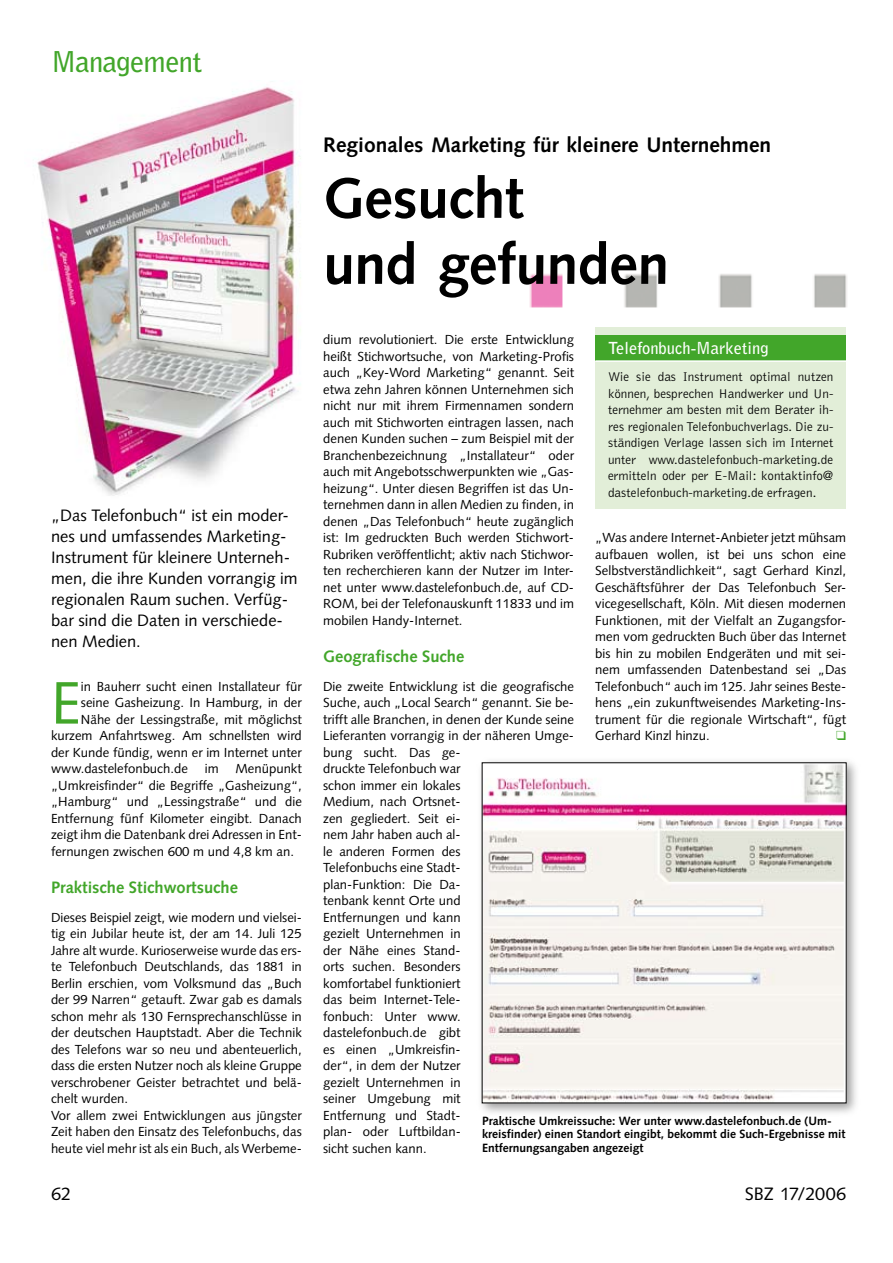
<style>
.page{position:relative;width:893px;height:1263px;background:#fff}
.page>*{position:absolute;margin:0;border:0;box-sizing:border-box;transform-origin:0 0}
.t1{font:59.85px "Syntax LT Std";color:#42a62a}
.t2{font:700 57px/66px "Syntax LT Std";letter-spacing:-.005em;color:#000}
.t3{font:700 28.5px "Bell Gothic Std";letter-spacing:-.02em;color:#42a62a}
.t4{font:700 21px "Syntax LT Std";color:#000}
.t5{font:18px "Syntax LT Std";color:#000}
.t6{font:16.5px/21px "Syntax LT Std";color:#000}
.t7{font:700 16.5px "Syntax LT Std";color:#42a62a}
.t8{font:700 16.5px "Bell Gothic Std";color:#fff}
.t9{font:13.2px/16.5px "Syntax LT Std";color:#000}
.t10{font:300 13.2px/16.5px "Bell Gothic Std";color:#000;text-align:justify}
.t11{font:700 12px/13.5px "Syntax LT Std";color:#000}
</style>
<div class="page">
<img style="left:37px;top:87px;width:264px;height:409px">
<div style="left:476px;top:757px;width:385px;height:360px;background:#000;opacity:.4"></div>
<img style="left:484px;top:764px;width:360px;height:337px">
<img style="left:529px;top:274px;width:318px;height:34px">
<div style="left:595px;top:328px;width:251px;height:181px;background:#e2eed8"></div>
<div style="left:595px;top:335px;width:251px;height:26px;background:#42a62a"></div>
<hr style="left:595px;top:360px;width:251px;height:2px;background:#fff">
<h3 class="t3" style="left:51px;top:45px;width:153px">Management</h3>
<p class="t6" style="left:51px;top:505px;width:248px">„Das Telefonbuch“ ist ein moder&shy;nes und umfassendes Marketing-<br>Instrument für kleinere Unterneh&shy;men, die ihre Kunden vorrangig im regionalen Raum suchen. Verfüg&shy;bar sind die Daten in verschiede&shy;nen Medien.</p>
<h1 class="t1" style="left:51px;top:667px;width:31px">E</h1>
<p class="t9" style="left:81px;top:678px;width:222px">in Bauherr sucht einen Installateur für</p>
<p class="t9" style="left:81px;top:694px;width:222px">seine Gasheizung. In Hamburg, in der</p>
<p class="t9" style="left:81px;top:711px;width:222px">Nähe der Lessingstraße, mit möglichst</p>
<p class="t9" style="left:51px;top:727px;width:252px">kurzem Anfahrtsweg. Am schnellsten wird</p>
<p class="t9" style="left:51px;top:744px;width:252px">der Kunde fündig, wenn er im Internet unter</p>
<p class="t9" style="left:51px;top:760px;width:138px">www.dastelefonbuch.de</p>
<p class="t9" style="left:205px;top:760px;width:15px">im</p>
<p class="t9" style="left:51px;top:760px;width:252px;text-align:justify;text-indent:184px">Menüpunkt „Umkreisfinder“ die Begriffe „Gasheizung“, „Hamburg“ und „Lessingstraße“ und die Entfernung fünf Kilometer eingibt. Danach zeigt ihm die Datenbank drei Adressen in Ent&shy;fernungen zwischen 600 m und 4,8 km an.</p>
<p class="t7" style="left:51px;top:878px;width:188px">Praktische Stichwortsuche</p>
<p class="t9" style="left:51px;top:909px;width:252px">Dieses Beispiel zeigt, wie modern und vielsei&shy;tig ein Jubilar heute ist, der am 14. Juli 125<br>Jahre alt wurde. Kurioserweise wurde das ers&shy;te Telefonbuch Deutschlands, das 1881 in Berlin erschien, vom Volksmund das „Buch der 99 Narren“ getauft. Zwar gab es damals schon mehr als 130 Fernsprechanschlüsse in der deutschen Hauptstadt. Aber die Technik des Telefons war so neu und abenteuerlich, dass die ersten Nutzer noch als kleine Gruppe verschrobener Geister betrachtet und belä&shy;chelt wurden.<br>Vor allem zwei Entwicklungen aus jüngster Zeit haben den Einsatz des Telefonbuchs, das heute viel mehr ist als ein Buch, als Werbeme-</p>
<h3 class="t4" style="left:323px;top:133px;width:450px">Regionales Marketing für kleinere Unternehmen</h3>
<h2 class="t2" style="left:323px;top:166px;width:347px">Gesucht<br>und gefunden</h2>
<p class="t9" style="left:323px;top:331px;width:252px;text-align:justify">dium revolutioniert. Die erste Entwicklung heißt Stichwortsuche, von Marketing-Profis auch „Key-Word Marketing“ genannt. Seit etwa zehn Jahren können Unternehmen sich nicht nur mit ihrem Firmennamen sondern auch mit Stichworten eintragen lassen, nach denen Kunden suchen – zum Beispiel mit der Branchenbezeichnung „Installateur“ oder auch mit Angebotsschwerpunkten wie „Gas&shy;heizung“. Unter diesen Begriffen ist das Un&shy;ternehmen dann in allen Medien zu finden, in denen „Das Telefonbuch“ heute zugänglich ist: Im gedruckten Buch werden Stichwort-Rubriken veröffentlicht; aktiv nach Stichwor&shy;ten recherchieren kann der Nutzer im Inter&shy;net unter www.dastelefonbuch.de, auf CD-ROM, bei der Telefonauskunft 11833 und im mobilen Handy-Internet.</p>
<p class="t7" style="left:323px;top:647px;width:143px">Geografische Suche</p>
<p class="t9" style="left:323px;top:678px;width:252px">Die zweite Entwicklung ist die geografische<br>Suche, auch „Local Search“ genannt. Sie be&shy;trifft alle Branchen, in denen der Kunde seine<br>Lieferanten vorrangig in der näheren Umge&shy;bung sucht. Das ge-<br>druckte Telefonbuch war<br>schon immer ein lokales<br>Medium, nach Ortsnet-<br>zen gegliedert. Seit ei-<br>nem Jahr haben auch al-<br>le anderen Formen des<br>Telefonbuchs eine Stadt-<br>plan-Funktion: Die Da-<br>tenbank kennt Orte und<br>Entfernungen und kann<br>gezielt Unternehmen in<br>der Nähe eines Stand-<br>orts suchen. Besonders<br>komfortabel funktioniert<br>das beim Internet-Tele-<br>fonbuch: Unter www.<br>dastelefonbuch.de gibt<br>es einen „Umkreisfin-<br>der“, in dem der Nutzer<br>gezielt Unternehmen in<br>seiner Umgebung mit<br>Entfernung und Stadt-<br>plan- oder Luftbildan-<br>sicht suchen kann.</p>
<p class="t8" style="left:608px;top:338px;width:162px">Telefonbuch-Marketing</p>
<p class="t10" style="left:608px;top:369px;width:227px">Wie sie das Instrument optimal nutzen können, besprechen Handwerker und Un&shy;ternehmer am besten mit dem Berater ih&shy;res regionalen Telefonbuchverlags. Die zu&shy;ständigen Verlage lassen sich im Internet unter www.dastelefonbuch-marketing.de ermitteln oder per E-Mail: kontaktinfo@ dastelefonbuch-marketing.de erfragen.</p>
<p class="t9" style="left:595px;top:529px;width:252px">„Was andere Internet-Anbieter jetzt mühsam aufbauen wollen, ist bei uns schon eine Selbstverständlichkeit“, sagt Gerhard Kinzl, Geschäftsführer der Das Telefonbuch Ser&shy;vicegesellschaft, Köln. Mit diesen modernen Funktionen, mit der Vielfalt an Zugangsfor&shy;men vom gedruckten Buch über das Internet bis hin zu mobilen Endgeräten und mit sei&shy;nem umfassenden Datenbestand sei „Das Telefonbuch“ auch im 125. Jahr seines Beste&shy;hens „ein zukunftweisendes Marketing-Ins&shy;trument für die regionale Wirtschaft“, fügt Gerhard Kinzl hinzu.</p>
<p class="t11" style="left:482px;top:1114px;width:365px">Praktische Umkreissuche: Wer unter www.dastelefonbuch.de (Um&shy;kreisfinder) einen Standort eingibt, bekommt die Such-Ergebnisse mit<br>Entfernungsangaben angezeigt</p>
<h3 class="t5" style="left:51px;top:1183px;width:22px">62</h3>
<h3 class="t5" style="left:745px;top:1183px;width:103px">SBZ 17/2006</h3>
</div>
